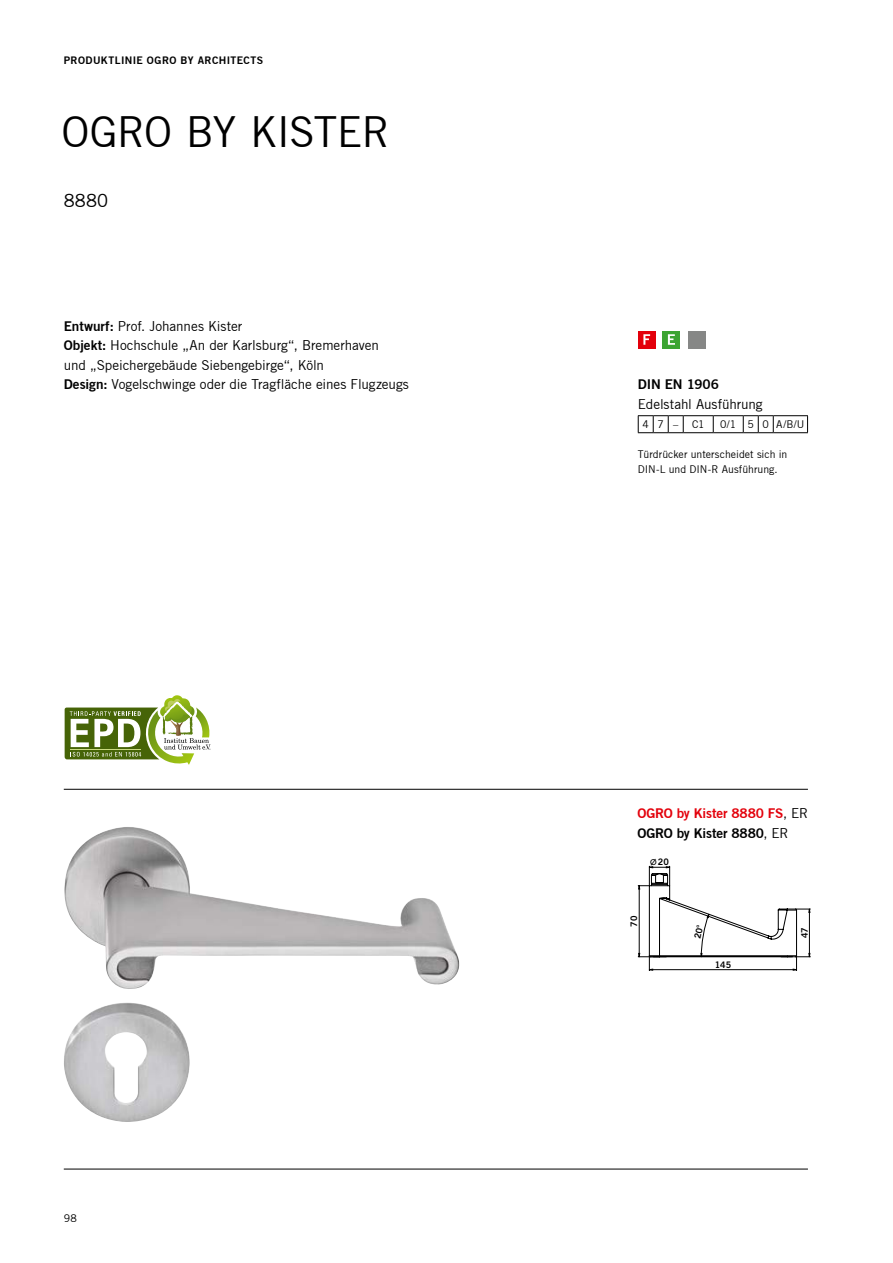
<style>
.page{position:relative;width:893px;height:1263px;background:#fff}
.page>*{position:absolute;margin:0;border:0;box-sizing:border-box;transform-origin:0 0}
.Headline_28_pt{font:42px "Trade Gothic";letter-spacing:-.02em;color:#000}
.Subheading_12_pt_NEU{font:18px "Trade Gothic";color:#000}
.Copy_text_9_pt{font:13.5px/19.5px "Trade Gothic";letter-spacing:-.005em;color:#000}
.Copy_text_9_pt-2{font:13.5px "Trade Gothic Bold Two";letter-spacing:-.01em;color:#000}
.Copy_text_9_pt-3{font:13.5px "Trade Gothic Bold Two";letter-spacing:-.01em;color:#e3000b}
.Marginal_note___capt{font:10.5px/15px "Trade Gothic";color:#000}
.Running_header_left{font:10.5px "Trade Gothic Bold Two";letter-spacing:.04em;color:#000}
.t1{font:9px "Trade Gothic Bold Two";color:#000}
.s1{font-family:"Trade Gothic Bold Two"}
.s2{font-family:"Trade Gothic";color:#000}
.s3{font-family:"Trade Gothic"}
.s4{font-family:"Avant Garde";font-weight:500;font-size:7.8px}
</style>
<div class="page">
<hr style="left:64px;top:789px;width:744px;height:1px;background:#000">
<hr style="left:64px;top:1169px;width:744px;height:1px;background:#000">
<div style="left:638px;top:331px;width:18px;height:17px;background:#e3000b"></div>
<svg style="left:643px;top:334px;width:7px;height:11px"></svg>
<div style="left:688px;top:331px;width:18px;height:17px;background:#868786"></div>
<img style="left:64px;top:827px;width:396px;height:295px">
<svg style="left:65px;top:695px;width:146px;height:70px"></svg>
<hr style="left:71px;top:749px;width:70px;height:1px;background:#cbdc83">
<div style="left:662px;top:331px;width:18px;height:17px;background:#3ca432"></div>
<svg style="left:668px;top:334px;width:7px;height:11px"></svg>
<svg style="left:713px;top:416px;width:1px;height:16px"></svg>
<hr style="left:683px;top:415px;width:30px;height:1px;background:#000">
<hr style="left:713px;top:415px;width:30px;height:1px;background:#000">
<hr style="left:773px;top:415px;width:35px;height:1px;background:#000">
<svg style="left:807px;top:416px;width:1px;height:16px"></svg>
<svg style="left:638px;top:415px;width:46px;height:18px"></svg>
<hr style="left:683px;top:432px;width:30px;height:1px;background:#000">
<hr style="left:713px;top:432px;width:30px;height:1px;background:#000">
<svg style="left:743px;top:415px;width:31px;height:18px"></svg>
<hr style="left:773px;top:432px;width:35px;height:1px;background:#000">
<svg style="left:638px;top:866px;width:173px;height:105px"></svg>
<p class="Running_header_left" style="left:64px;top:54px;width:201px">PRODUKTLINIE OGRO BY ARCHITECTS</p>
<p class="Headline_28_pt" style="left:61px;top:106px;width:330px">OGRO BY KISTER</p>
<p class="Subheading_12_pt_NEU" style="left:64px;top:189px;width:46px">8880</p>
<p class="Copy_text_9_pt" style="left:64px;top:316px;width:180px"><span class="s1">Entwurf:</span> Prof. Johannes Kister</p>
<p class="Copy_text_9_pt" style="left:64px;top:336px;width:317px"><span class="s1">Objekt:</span> Hochschule „An der Karlsburg“, Bremerhaven und „Speichergebäude Siebengebirge“, Köln</p>
<p class="Copy_text_9_pt" style="left:64px;top:375px;width:347px"><span class="s1">Design:</span> Vogelschwinge oder die Tragfläche eines Flugzeugs</p>
<p class="Marginal_note___capt" style="left:64px;top:1211px;width:14px">98</p>
<p class="Copy_text_9_pt-2" style="left:638px;top:376px;width:83px">DIN EN 1906</p>
<p class="Copy_text_9_pt" style="left:638px;top:394px;width:126px">Edelstahl Ausführung</p>
<p class="Marginal_note___capt" style="left:642px;top:417px;width:37px">47–</p>
<p class="Marginal_note___capt" style="left:692px;top:417px;width:14px">C1</p>
<p class="Marginal_note___capt" style="left:720px;top:417px;width:86px">0/1 5 0 A/B/U</p>
<p class="Marginal_note___capt" style="left:638px;top:447px;width:151px">Türdrücker unterscheidet sich in<br>DIN-L und DIN-R Ausführung.</p>
<p class="Copy_text_9_pt-3" style="left:637px;top:805px;width:172px">OGRO by Kister 8880 FS<span class="s2">, ER</span></p>
<p class="Copy_text_9_pt-2" style="left:637px;top:825px;width:153px">OGRO by Kister 8880<span class="s3">, ER</span></p>
<p class="t1" style="left:650px;top:856px;width:20px"><span class="s4">Ø</span>20</p>
<p class="t1" style="left:628px;top:927px;width:12px;rotate:-90deg">70</p>
<p class="t1" style="left:715px;top:959px;width:18px">145</p>
<p class="t1" style="left:799px;top:938px;width:12px;rotate:-90deg">47</p>
</div>
